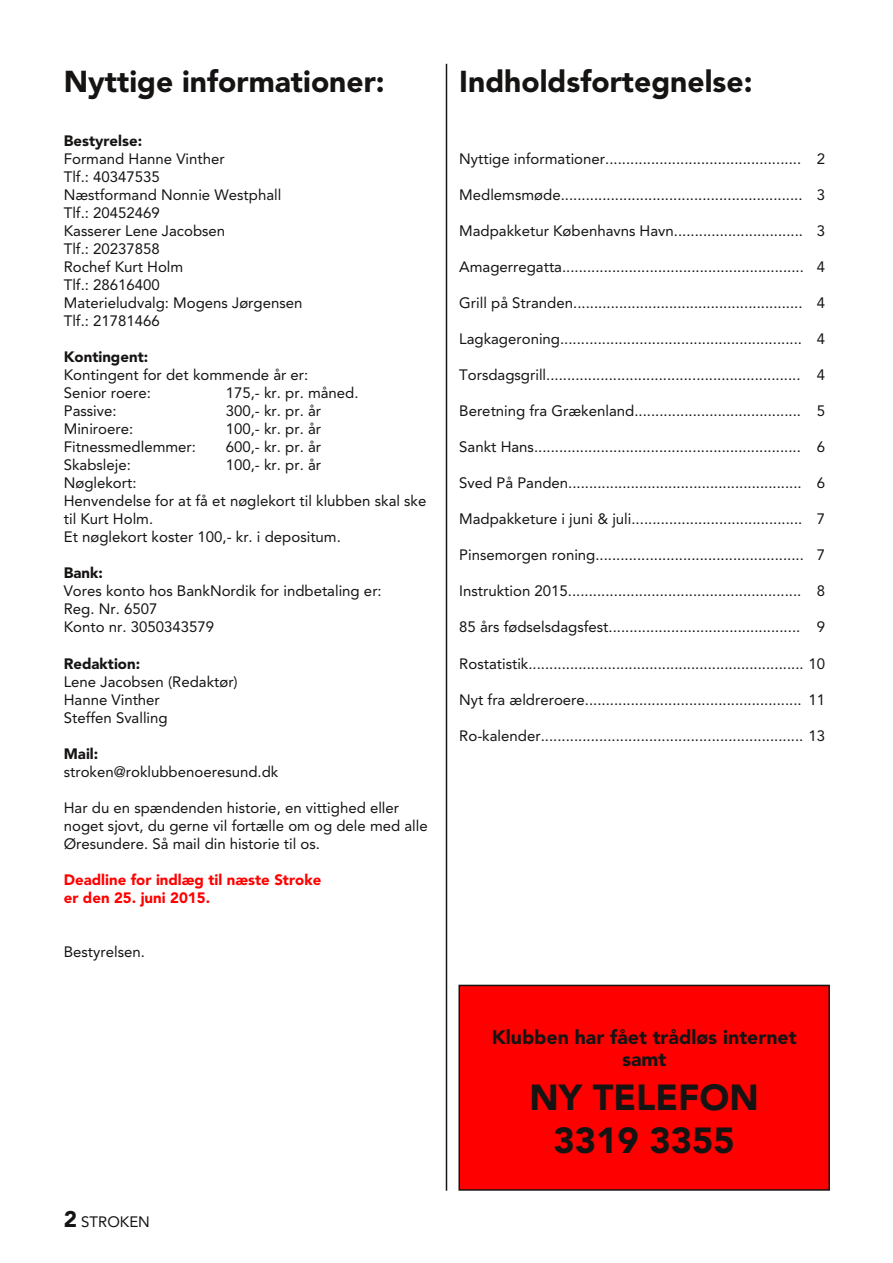
<style>
.page{position:relative;width:893px;height:1263px;background:#fff}
.page>*{position:absolute;margin:0;border:0;box-sizing:border-box;transform-origin:0 0}
.t1{font:900 36px/43.3px "Avenir";color:#161413;text-align:center}
.t2{font:900 30px "Avenir";color:#161413}
.t3{font:900 19.5px/22.5px "Avenir";color:#161413;text-align:center}
.t4{font:15px/18px "Avenir";color:#161413}
.t5{font:900 15px/18px "Avenir";color:#f00}
.t6{font:900 15px "Avenir";color:#161413}
.s1{font-weight:900;font-size:22.5px}
</style>
<div class="page">
<hr style="left:446px;top:64px;width:1px;height:1127px;background:#161413">
<div style="left:459px;top:985px;width:370px;height:205px;background:#f00"></div>
<div style="left:458px;top:985px;width:372px;height:206px;border:2px solid #161413"></div>
<h2 class="t2" style="left:64px;top:64px;width:323px">Nyttige informationer:</h2>
<p class="t6" style="left:64px;top:132px;width:80px">Bestyrelse:</p>
<p class="t4" style="left:64px;top:150px;width:240px">Formand Hanne Vinther<br>Tlf.: 40347535<br>Næstformand Nonnie Westphall<br>Tlf.: 20452469<br>Kasserer Lene Jacobsen<br>Tlf.: 20237858<br>Rochef Kurt Holm<br>Tlf.: 28616400<br>Materieludvalg: Mogens Jørgensen<br>Tlf.: 21781466</p>
<p class="t6" style="left:64px;top:348px;width:86px">Kontingent:</p>
<p class="t4" style="left:64px;top:366px;width:246px">Kontingent for det kommende år er:<br>Senior roere:</p>
<p class="t4" style="left:226px;top:384px;width:134px">175,- kr. pr. måned.</p>
<p class="t4" style="left:64px;top:402px;width:54px">Passive:</p>
<p class="t4" style="left:226px;top:402px;width:97px">300,- kr. pr. år</p>
<p class="t4" style="left:64px;top:420px;width:71px">Miniroere:</p>
<p class="t4" style="left:226px;top:420px;width:97px">100,- kr. pr. år</p>
<p class="t4" style="left:64px;top:438px;width:134px">Fitnessmedlemmer:</p>
<p class="t4" style="left:226px;top:438px;width:97px">600,- kr. pr. år</p>
<p class="t4" style="left:64px;top:456px;width:69px">Skabsleje:</p>
<p class="t4" style="left:226px;top:456px;width:97px">100,- kr. pr. år</p>
<p class="t4" style="left:64px;top:474px;width:364px">Nøglekort:<br>Henvendelse for at få et nøglekort til klubben skal ske til Kurt Holm.<br>Et nøglekort koster 100,- kr. i depositum.</p>
<p class="t6" style="left:64px;top:564px;width:41px">Bank:</p>
<p class="t4" style="left:64px;top:582px;width:319px">Vores konto hos BankNordik for indbetaling er:<br>Reg. Nr. 6507<br>Konto nr. 3050343579</p>
<p class="t6" style="left:64px;top:654px;width:78px">Redaktion:</p>
<p class="t4" style="left:64px;top:672px;width:176px">Lene Jacobsen (Redaktør)<br>Hanne Vinther<br>Steffen Svalling</p>
<p class="t6" style="left:64px;top:744px;width:36px">Mail:</p>
<p class="t4" style="left:64px;top:762px;width:216px">stroken@roklubbenoeresund.dk</p>
<p class="t4" style="left:64px;top:798px;width:366px">Har du en spændenden historie, en vittighed eller noget sjovt, du gerne vil fortælle om og dele med alle<br>Øresundere. Så mail din historie til os.</p>
<p class="t5" style="left:64px;top:870px;width:259px">Deadline for indlæg til næste Stroke er den 25. juni 2015.</p>
<p class="t4" style="left:64px;top:942px;width:83px">Bestyrelsen.</p>
<p class="t4" style="left:64px;top:1212px;width:88px"><span class="s1">2</span> STROKEN</p>
<h2 class="t2" style="left:459px;top:64px;width:295px">Indholdsfortegnelse:</h2>
<p class="t4" style="left:459px;top:150px;width:367px">Nyttige informationer............................................... 2</p>
<p class="t4" style="left:459px;top:186px;width:367px">Medlemsmøde.......................................................... 3</p>
<p class="t4" style="left:459px;top:222px;width:367px">Madpakketur Københavns Havn............................... 3</p>
<p class="t4" style="left:459px;top:258px;width:367px">Amagerregatta.......................................................... 4</p>
<p class="t4" style="left:459px;top:294px;width:367px">Grill på Stranden....................................................... 4</p>
<p class="t4" style="left:459px;top:330px;width:367px">Lagkageroning.......................................................... 4</p>
<p class="t4" style="left:459px;top:366px;width:367px">Torsdagsgrill............................................................. 4</p>
<p class="t4" style="left:459px;top:402px;width:367px">Beretning fra Grækenland........................................ 5</p>
<p class="t4" style="left:459px;top:438px;width:367px">Sankt Hans................................................................ 6</p>
<p class="t4" style="left:459px;top:474px;width:367px">Sved På Panden........................................................ 6</p>
<p class="t4" style="left:459px;top:510px;width:367px">Madpakketure i juni &amp; juli......................................... 7</p>
<p class="t4" style="left:459px;top:546px;width:367px">Pinsemorgen roning.................................................. 7</p>
<p class="t4" style="left:459px;top:582px;width:367px">Instruktion 2015........................................................ 8</p>
<p class="t4" style="left:459px;top:618px;width:367px">85 års fødselsdagsfest.............................................. 9</p>
<p class="t4" style="left:459px;top:654px;width:367px">Rostatistik.................................................................. 10</p>
<p class="t4" style="left:459px;top:690px;width:367px">Nyt fra ældreroere.................................................... 11</p>
<p class="t4" style="left:459px;top:726px;width:367px">Ro-kalender............................................................... 13</p>
<h3 class="t3" style="left:492px;top:1025px;width:307px">Klubben har fået trådløs internet samt</h3>
<h1 class="t1" style="left:530px;top:1075px;width:231px">NY TELEFON<br>3319 3355</h1>
</div>
